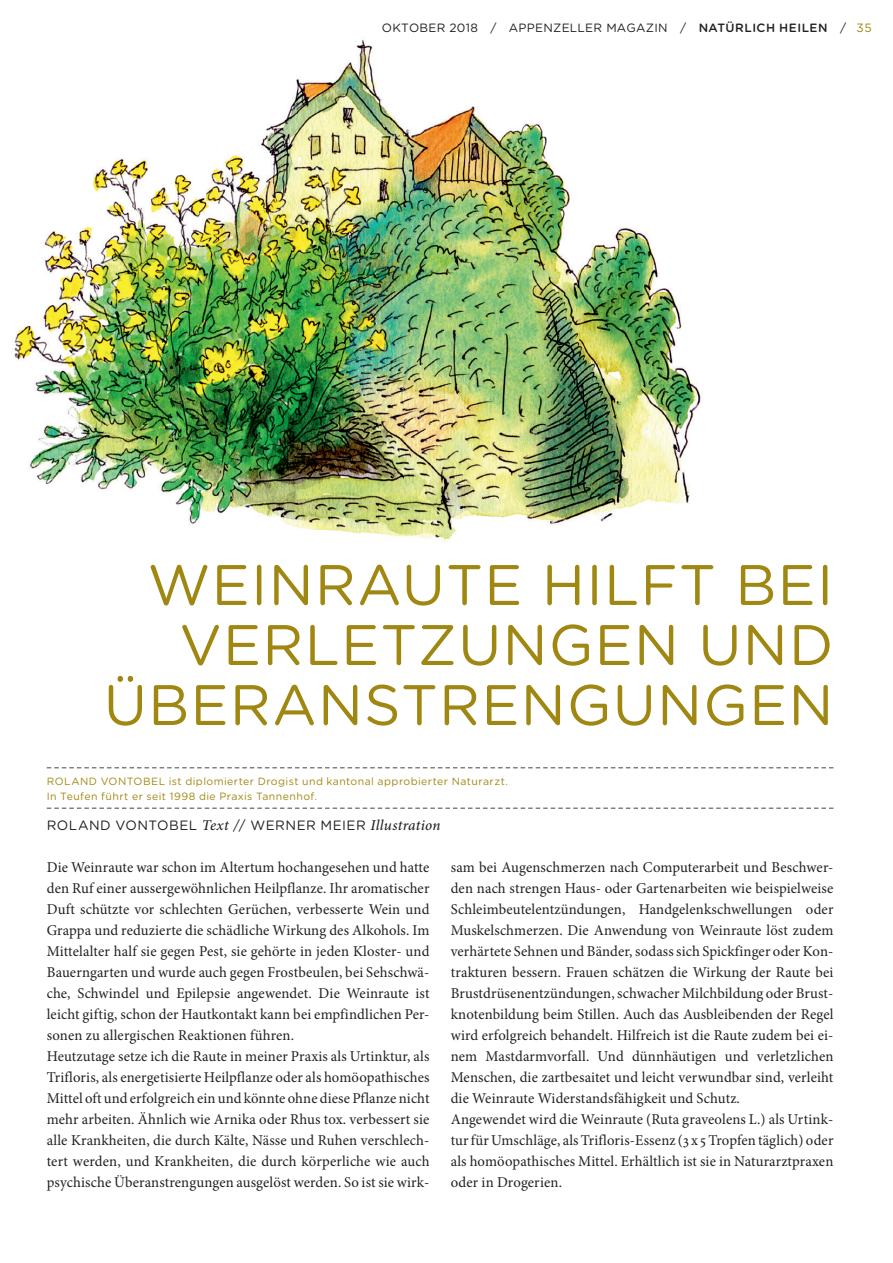
<style>
.page{position:relative;width:893px;height:1263px;background:#fff}
.page>*{position:absolute;margin:0;border:0;box-sizing:border-box;transform-origin:0 0}
.t1{font:57px/60px "Gotham Rounded";letter-spacing:.02em;color:#a08712;text-align:right}
.t2{font:15px/21px "Minion Pro";letter-spacing:.01em;color:#231f20}
.t3{font:13.5px "Gotham Rounded";letter-spacing:.03em;color:#231f20}
.t4{font:12px "Gotham Rounded";letter-spacing:.02em;color:#231f20}
.t5{font:10.5px/15px "Gotham Rounded";letter-spacing:.04em;color:#a08712}
.s1{font-weight:500}
.s2{color:#a08712}
.s3{font-family:"Minion Pro";font-weight:500;font-style:italic;font-size:15px}
</style>
<div class="page">
<img style="left:14px;top:39px;width:688px;height:504px">
<svg style="left:47px;top:767px;width:786px;height:1px"></svg>
<svg style="left:47px;top:807px;width:786px;height:2px"></svg>
<p class="t4" style="left:382px;top:19px;width:491px">OKTOBER 2018 / APPENZELLER MAGAZIN / <span class="s1">NATÜRLICH HEILEN</span> / <span class="s2">35</span></p>
<h1 class="t1" style="left:104px;top:552px;width:731px">WEINRAUTE HILFT BEI<br>VERLETZUNGEN UND<br>ÜBERANSTRENGUNGEN</h1>
<p class="t5" style="left:47px;top:773px;width:463px">ROLAND VONTOBEL ist diplomierter Drogist und kantonal approbierter Naturarzt.<br>In Teufen führt er seit 1998 die Praxis Tannenhof.</p>
<p class="t3" style="left:47px;top:816px;width:395px">ROLAND VONTOBEL <span class="s3">Text</span> // WERNER MEIER <span class="s3">Illustration</span></p>
<p class="t2" style="left:47px;top:857px;width:384px">Die Weinraute war schon im Altertum hochangesehen und hatte den Ruf einer aussergewöhnlichen Heilpflanze. Ihr aromatischer Duft schützte vor schlechten Gerüchen, verbesserte Wein und Grappa und reduzierte die schädliche Wirkung des Alkohols. Im Mittelalter half sie gegen Pest, sie gehörte in jeden Kloster- und Bauerngarten und wurde auch gegen Frostbeulen, bei Sehschwä&shy;che, Schwindel und Epilepsie angewendet. Die Weinraute ist leicht giftig, schon der Hautkontakt kann bei empfindlichen Per&shy;sonen zu allergischen Reaktionen führen.<br>Heutzutage setze ich die Raute in meiner Praxis als Urtinktur, als Trifloris, als energetisierte Heilpflanze oder als homöopathisches Mittel oft und erfolgreich ein und könnte ohne diese Pflanze nicht mehr arbeiten. Ähnlich wie Arnika oder Rhus tox. verbessert sie alle Krankheiten, die durch Kälte, Nässe und Ruhen verschlech&shy;tert werden, und Krankheiten, die durch körperliche wie auch psychische Überanstrengungen ausgelöst werden. So ist sie wirk-</p>
<p class="t2" style="left:451px;top:857px;width:384px">sam bei Augenschmerzen nach Computerarbeit und Beschwer&shy;den nach strengen Haus- oder Gartenarbeiten wie beispielweise Schleimbeutelentzündungen, Handgelenkschwellungen oder Muskelschmerzen. Die Anwendung von Weinraute löst zudem verhärtete Sehnen und Bänder, sodass sich Spickfinger oder Kon&shy;trakturen bessern. Frauen schätzen die Wirkung der Raute bei Brustdrüsenentzündungen, schwacher Milchbildung oder Brust&shy;knotenbildung beim Stillen. Auch das Ausbleibenden der Regel wird erfolgreich behandelt. Hilfreich ist die Raute zudem bei ei&shy;nem Mastdarmvorfall. Und dünnhäutigen und verletzlichen Menschen, die zartbesaitet und leicht verwundbar sind, verleiht die Weinraute Widerstandsfähigkeit und Schutz.<br>Angewendet wird die Weinraute (Ruta graveolens L.) als Urtink&shy;tur für Umschläge, als Trifloris-Essenz (3 x 5 Tropfen täglich) oder als homöopathisches Mittel. Erhältlich ist sie in Naturarztpraxen oder in Drogerien.</p>
</div>
